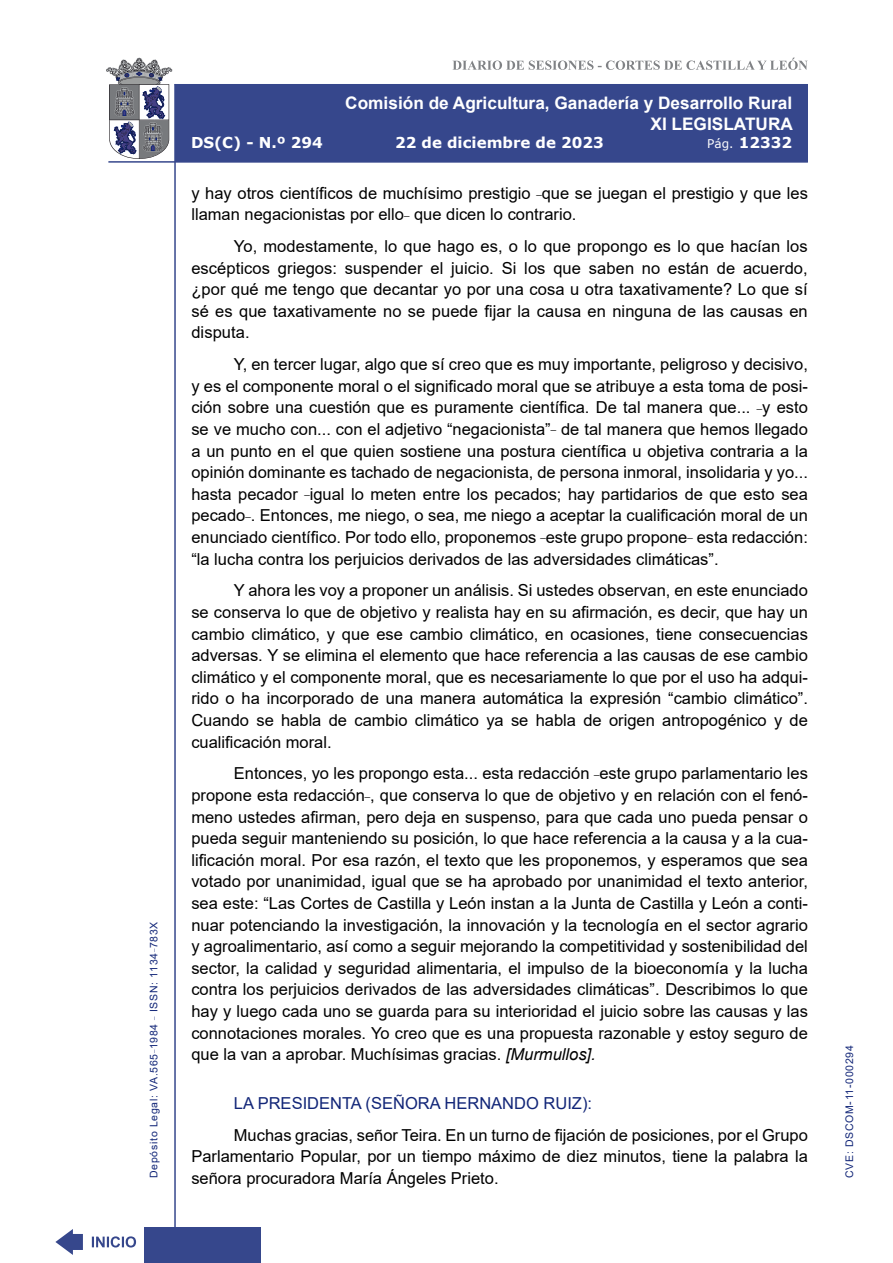
<style>
.page{position:relative;width:893px;height:1263px;background:#fff}
.page>*{position:absolute;margin:0;border:0;box-sizing:border-box;transform-origin:0 0}
.t1{font:700 17.25px/20.7px "Arial";color:#fff;text-align:right}
.t2{font:16.5px/21.6px "Arial";color:#000;text-align:justify}
.Orador{font:16.5px "Arial";color:#122678}
.t3{font:700 15px "Verdana";color:#fff}
.t4{font:10.5px "Arial";letter-spacing:.065em;color:#122678}
.s1{font-weight:400;font-size:12px}
.s2{font-style:italic}
</style>
<div class="page">
<svg style="left:452px;top:58px;width:356px;height:12px"></svg>
<hr style="left:174px;top:84px;width:2px;height:1179px;background:#36478c">
<div style="left:144px;top:1227px;width:117px;height:36px;background:#36478c"></div>
<div style="left:175px;top:84px;width:633px;height:78px;background:#36478c"></div>
<hr style="left:108px;top:161px;width:700px;height:2px;background:#36478c">
<svg style="left:92px;top:1236px;width:44px;height:11px"></svg>
<svg style="left:55px;top:1229px;width:28px;height:26px"></svg>
<svg style="left:106px;top:58px;width:66px;height:101px"></svg>
<p class="t4" style="left:146px;top:1178px;width:258px;rotate:-90deg">Depósito Legal: VA.565<sup>_</sup>1984 <sup>_</sup> ISSN: 1134<sup>_</sup>783X</p>
<p class="t1" style="left:345px;top:93px;width:449px">Comisión de Agricultura, Ganadería y Desarrollo Rural<br>XI LEGISLATURA</p>
<p class="t3" style="left:191px;top:132px;width:133px">DS(C) - N.º 294</p>
<p class="t3" style="left:395px;top:132px;width:210px">22 de diciembre de 2023</p>
<p class="t3" style="left:707px;top:132px;width:86px"><span class="s1">Pág.</span> 12332</p>
<p class="t2" style="left:191px;top:183px;width:618px;line-height:21px">y hay otros científicos de muchísimo prestigio <sup>_</sup>que se juegan el prestigio y que les llaman negacionistas por ello<sup>_</sup> que dicen lo contrario.</p>
<p class="t2" style="left:191px;top:235px;width:618px;text-indent:43px">Yo, modestamente, lo que hago es, o lo que propongo es lo que hacían los escépticos griegos: suspender el juicio. Si los que saben no están de acuerdo, ¿por qué me tengo que decantar yo por una cosa u otra taxativamente? Lo que sí sé es que taxativamente no se puede fijar la causa en ninguna de las causas en disputa.</p>
<p class="t2" style="left:191px;top:353px;width:618px;text-indent:43px">Y, en tercer lugar, algo que sí creo que es muy importante, peligroso y decisivo, y es el componente moral o el significado moral que se atribuye a esta toma de posi&shy;ción sobre una cuestión que es puramente científica. De tal manera que... <sup>_</sup>y esto se ve mucho con... con el adjetivo “negacionista”<sup>_</sup> de tal manera que hemos llegado a un punto en el que quien sostiene una postura científica u objetiva contraria a la opinión dominante es tachado de negacionista, de persona inmoral, insolidaria y yo... hasta pecador <sup>_</sup>igual lo meten entre los pecados; hay partidarios de que esto sea pecado<sup>_</sup>. Entonces, me niego, o sea, me niego a aceptar la cualificación moral de un enunciado científico. Por todo ello, proponemos <sup>_</sup>este grupo propone<sup>_</sup> esta redacción: “la lucha contra los perjuicios derivados de las adversidades climáticas”.</p>
<p class="t2" style="left:191px;top:580px;width:618px;text-indent:43px">Y ahora les voy a proponer un análisis. Si ustedes observan, en este enunciado se conserva lo que de objetivo y realista hay en su afirmación, es decir, que hay un cambio climático, y que ese cambio climático, en ocasiones, tiene consecuencias adversas. Y se elimina el elemento que hace referencia a las causas de ese cambio climático y el componente moral, que es necesariamente lo que por el uso ha adqui&shy;rido o ha incorporado de una manera automática la expresión “cambio climático”.<br>Cuando se habla de cambio climático ya se habla de origen antropogénico y de cualificación moral.</p>
<p class="t2" style="left:191px;top:763px;width:618px;text-indent:43px">Entonces, yo les propongo esta... esta redacción <sup>_</sup>este grupo parlamentario les propone esta redacción<sup>_</sup>, que conserva lo que de objetivo y en relación con el fenó&shy;meno ustedes afirman, pero deja en suspenso, para que cada uno pueda pensar o pueda seguir manteniendo su posición, lo que hace referencia a la causa y a la cua&shy;lificación moral. Por esa razón, el texto que les proponemos, y esperamos que sea votado por unanimidad, igual que se ha aprobado por unanimidad el texto anterior, sea este: “Las Cortes de Castilla y León instan a la Junta de Castilla y León a conti&shy;nuar potenciando la investigación, la innovación y la tecnología en el sector agrario y agroalimentario, así como a seguir mejorando la competitividad y sostenibilidad del sector, la calidad y seguridad alimentaria, el impulso de la bioeconomía y la lucha contra los perjuicios derivados de las adversidades climáticas”. Describimos lo que hay y luego cada uno se guarda para su interioridad el juicio sobre las causas y las connotaciones morales. Yo creo que es una propuesta razonable y estoy seguro de que la van a aprobar. Muchísimas gracias. <span class="s2">[Murmullos].</span></p>
<p class="Orador" style="left:234px;top:1092px;width:360px">LA PRESIDENTA (SEÑORA HERNANDO RUIZ):</p>
<p class="t2" style="left:191px;top:1124px;width:618px;text-indent:43px">Muchas gracias, señor Teira. En un turno de fijación de posiciones, por el Grupo Parlamentario Popular, por un tiempo máximo de diez minutos, tiene la palabra la señora procuradora María Ángeles Prieto.</p>
<p class="t4" style="left:842px;top:1178px;width:134px;rotate:-90deg">CVE: DSCOM-11-000294</p>
</div>
